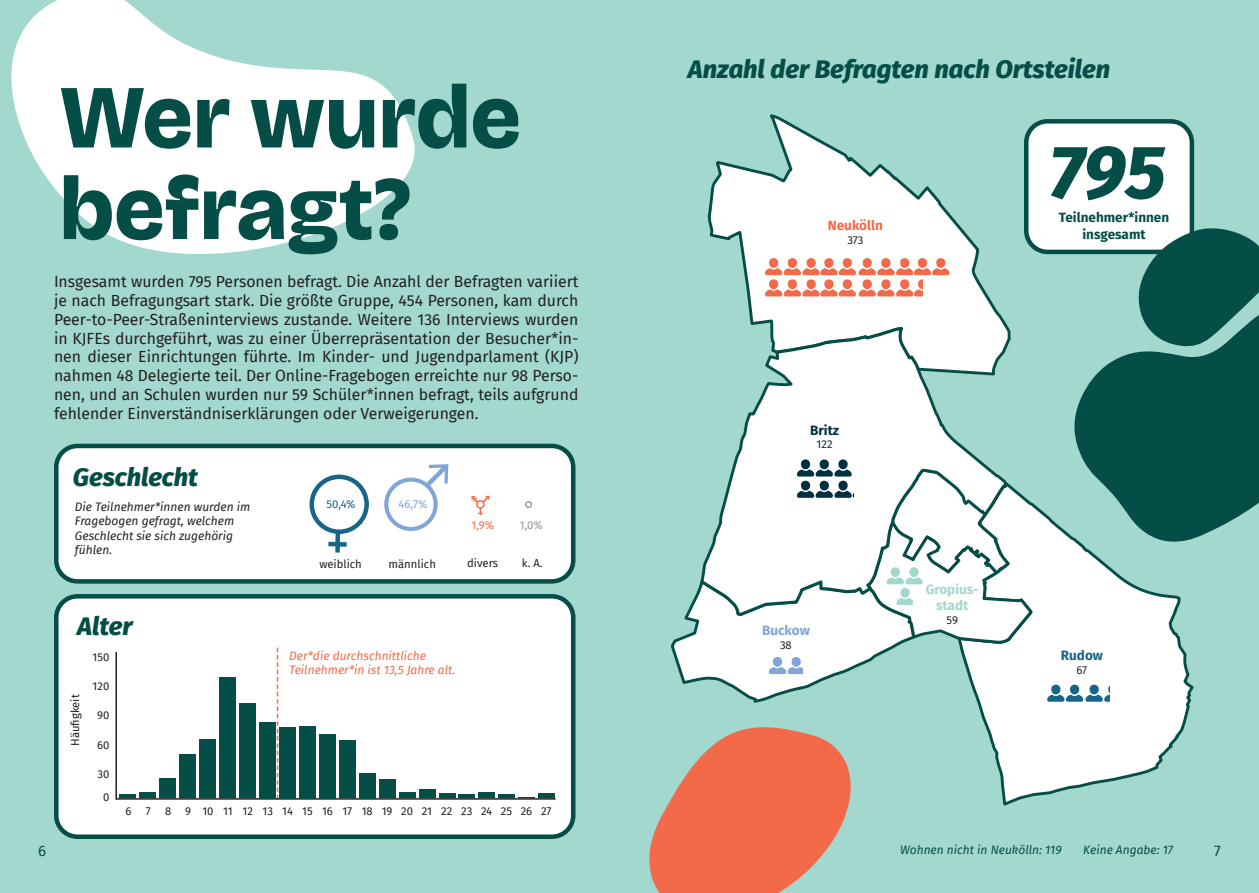
<style>
.page{position:relative;width:1259px;height:893px;background:#a2d8cd}
.page>*{position:absolute;margin:0;border:0;box-sizing:border-box;transform-origin:0 0}
.t1{font:800 90px/91.5px "Bricolage Grotesque 96 pt";color:#054e47}
.t2{font:italic 800 75px "Fira Sans";color:#054e47}
.t3{font:italic 800 25.5px "Fira Sans";color:#054e47}
.t4{font:15.75px/18.9px "Fira Sans";color:#231f20;text-align:justify}
.t5{font:15px "Fira Sans";color:#054e47}
.t6{font:700 13.5px/16.2px "Fira Sans";color:#054e47;text-align:center}
.t7{font:700 13.5px/16.2px "Fira Sans";color:#a2d8cd;text-align:center}
.t8{font:700 13.5px "Fira Sans";color:#f26a4a}
.t9{font:700 13.5px "Fira Sans";color:#7fa6d7}
.t10{font:700 13.5px "Fira Sans";color:#033041}
.t11{font:700 13.5px "Fira Sans";color:#186589}
.t12{font:italic 12px/14.4px "Fira Sans";color:#231f20}
.t13{font:italic 12px/14.4px "Fira Sans";color:#f26a4a}
.t14{font:italic 12px "Fira Sans";color:#054e47}
.t15{font:11.25px "Fira Sans";color:#231f20}
.t16{font:11.25px "Fira Sans";color:#186589}
.t17{font:11.25px "Fira Sans";color:#7fa6d7}
.t18{font:11.25px "Fira Sans";color:#f26a4a}
.t19{font:11.25px "Fira Sans";color:#939598}
.t20{font:11.25px "Fira Sans";color:#033041}
</style>
<div class="page">
<svg style="left:649px;top:727px;width:202px;height:166px"></svg>
<svg style="left:11px;top:0;width:404px;height:254px;fill:#fff"></svg>
<div style="left:56px;top:446px;width:517px;height:135px;background:#fff;border-radius:21px"></div>
<div style="left:54px;top:444px;width:521px;height:140px;border:4px solid #054e47;border-radius:21px"></div>
<div style="left:56px;top:596px;width:517px;height:241px;background:#fff;border-radius:21px"></div>
<div style="left:54px;top:594px;width:521px;height:245px;border:4px solid #054e47;border-radius:21px"></div>
<div style="left:1026px;top:121px;width:165px;height:131px;background:#fff;border-radius:21px"></div>
<div style="left:1024px;top:119px;width:170px;height:135px;border:4px solid #054e47;border-radius:21px"></div>
<svg style="left:277px;top:648px;width:1px;height:150px"></svg>
<svg style="left:707px;top:114px;width:304px;height:226px"></svg>
<svg style="left:978px;top:504px;width:216px;height:302px"></svg>
<svg style="left:707px;top:324px;width:303px;height:135px"></svg>
<svg style="left:764px;top:258px;width:186px;height:38px"></svg>
<div style="left:923px;top:278px;width:18px;height:24px;background:#fff"></div>
<svg style="left:670px;top:459px;width:364px;height:246px"></svg>
<div style="left:803px;top:658px;width:8px;height:21px;background:#fff"></div>
<svg style="left:1046px;top:684px;width:64px;height:18px"></svg>
<div style="left:1110px;top:682px;width:16px;height:22px;background:#fff"></div>
<svg style="left:1072px;top:347px;width:187px;height:196px;fill:#054e47"></svg>
<svg style="left:1138px;top:228px;width:121px;height:119px"></svg>
<hr style="left:116px;top:798px;width:439px;height:2px;background:#231f20">
<hr style="left:115px;top:652px;width:2px;height:147px;background:#231f20">
<hr style="left:119px;top:794px;width:16px;height:4px;background:#054e47">
<div style="left:139px;top:792px;width:16px;height:6px;background:#054e47"></div>
<div style="left:159px;top:779px;width:16px;height:19px;background:#054e47"></div>
<div style="left:179px;top:754px;width:16px;height:44px;background:#054e47"></div>
<div style="left:199px;top:740px;width:16px;height:58px;background:#054e47"></div>
<div style="left:219px;top:677px;width:16px;height:121px;background:#054e47"></div>
<div style="left:239px;top:704px;width:16px;height:94px;background:#054e47"></div>
<div style="left:259px;top:722px;width:16px;height:76px;background:#054e47"></div>
<div style="left:279px;top:727px;width:16px;height:71px;background:#054e47"></div>
<div style="left:299px;top:726px;width:16px;height:72px;background:#054e47"></div>
<div style="left:319px;top:734px;width:16px;height:64px;background:#054e47"></div>
<div style="left:339px;top:741px;width:16px;height:57px;background:#054e47"></div>
<div style="left:359px;top:773px;width:16px;height:25px;background:#054e47"></div>
<div style="left:379px;top:780px;width:16px;height:18px;background:#054e47"></div>
<div style="left:399px;top:792px;width:16px;height:6px;background:#054e47"></div>
<div style="left:419px;top:789px;width:16px;height:9px;background:#054e47"></div>
<div style="left:439px;top:793px;width:16px;height:5px;background:#054e47"></div>
<hr style="left:459px;top:794px;width:16px;height:4px;background:#054e47">
<div style="left:479px;top:792px;width:16px;height:6px;background:#054e47"></div>
<hr style="left:499px;top:794px;width:16px;height:4px;background:#054e47">
<svg style="left:519px;top:797px;width:16px;height:1px"></svg>
<div style="left:539px;top:793px;width:16px;height:5px;background:#054e47"></div>
<svg style="left:416px;top:464px;width:33px;height:32px"></svg>
<svg style="left:324px;top:528px;width:26px;height:25px"></svg>
<div style="left:386px;top:480px;width:50px;height:49px;background:#fff;border-radius:50%"></div>
<div style="left:384px;top:478px;width:54px;height:53px;border:4px solid #7fa6d7;border-radius:50%"></div>
<svg style="left:471px;top:495px;width:19px;height:20px"></svg>
<div style="left:477px;top:501px;width:7px;height:7px;background:#fff;border-radius:50%"></div>
<div style="left:476px;top:500px;width:9px;height:9px;border:2px solid #f26a4a;border-radius:50%"></div>
<div style="left:525px;top:501px;width:7px;height:7px;border:1px solid #939598;border-radius:50%"></div>
<div style="left:312px;top:477px;width:55px;height:55px;background:#fff;border-radius:50%"></div>
<div style="left:309px;top:475px;width:60px;height:59px;border:4px solid #186589;border-radius:50%"></div>
<h1 class="t1" style="left:60px;top:69px;width:463px">Wer wurde befragt?</h1>
<p class="t4" style="left:54px;top:271px;width:526px">Insgesamt wurden 795 Personen befragt. Die Anzahl der Befragten variiert je nach Befragungsart stark. Die größte Gruppe, 454 Personen, kam durch Peer-to-Peer-Straßeninterviews zustande. Weitere 136 Interviews wurden in KJFEs durchgeführt, was zu einer Überrepräsentation der Besucher*in&shy;nen dieser Einrichtungen führte. Im Kinder- und Jugendparlament (KJP) nahmen 48 Delegierte teil. Der Online-Fragebogen erreichte nur 98 Perso&shy;nen, und an Schulen wurden nur 59 Schüler*innen befragt, teils aufgrund fehlender Einverständniserklärungen oder Verweigerungen.</p>
<h3 class="t3" style="left:73px;top:455px;width:127px">Geschlecht</h3>
<p class="t12" style="left:75px;top:499px;width:177px">Die Teilnehmer*innen wurden im<br>Fragebogen gefragt, welchem<br>Geschlecht sie sich zugehörig fühlen.</p>
<h3 class="t3" style="left:77px;top:604px;width:57px">Alter</h3>
<p class="t15" style="left:93px;top:648px;width:18px">150</p>
<p class="t15" style="left:67px;top:746px;width:53px;rotate:-90deg">Häufigkeit</p>
<p class="t15" style="left:93px;top:678px;width:18px">120</p>
<p class="t15" style="left:97px;top:707px;width:14px">90</p>
<p class="t15" style="left:97px;top:736px;width:14px">60</p>
<p class="t15" style="left:97px;top:765px;width:13px">30</p>
<p class="t15" style="left:103px;top:789px;width:8px">0</p>
<p class="t16" style="left:326px;top:496px;width:31px">50,4%</p>
<p class="t17" style="left:398px;top:496px;width:31px">46,7%</p>
<p class="t18" style="left:471px;top:516px;width:24px">1,9%</p>
<p class="t19" style="left:520px;top:516px;width:25px">1,0%</p>
<p class="t15" style="left:319px;top:555px;width:44px">weiblich</p>
<p class="t15" style="left:388px;top:556px;width:49px">männlich</p>
<p class="t15" style="left:467px;top:555px;width:32px">divers</p>
<p class="t15" style="left:522px;top:554px;width:22px">k. A.</p>
<p class="t13" style="left:289px;top:648px;width:168px">Der*die durchschnittliche<br>Teilnehmer*in ist 13,5 Jahre alt.</p>
<p class="t15" style="left:125px;top:802px;width:7px">6</p>
<p class="t15" style="left:146px;top:802px;width:6px">7</p>
<p class="t15" style="left:165px;top:802px;width:388px">8 9 1011 12131415161718192021222324252627</p>
<h3 class="t3" style="left:688px;top:47px;width:423px">Anzahl der Befragten nach Ortsteilen</h3>
<p class="t8" style="left:828px;top:214px;width:57px">Neukölln</p>
<p class="t15" style="left:847px;top:231px;width:18px">373</p>
<p class="t10" style="left:810px;top:419px;width:30px">Britz</p>
<p class="t20" style="left:816px;top:436px;width:18px">122</p>
<p class="t9" style="left:762px;top:619px;width:49px">Buckow</p>
<p class="t15" style="left:780px;top:636px;width:13px">38</p>
<p class="t7" style="left:925px;top:580px;width:55px">Gropius&shy;stadt</p>
<p class="t15" style="left:946px;top:611px;width:13px">59</p>
<h2 class="t2" style="left:1049px;top:107px;width:118px">795</h2>
<p class="t6" style="left:1059px;top:209px;width:112px">Teilnehmer*innen insgesamt</p>
<p class="t11" style="left:1061px;top:644px;width:44px">Rudow</p>
<p class="t15" style="left:1076px;top:661px;width:12px">67</p>
<p class="t14" style="left:900px;top:841px;width:163px">Wohnen nicht in Neukölln: 119</p>
<p class="t14" style="left:1083px;top:841px;width:91px">Keine Angabe: 17</p>
<p class="t5" style="left:38px;top:839px;width:9px">6</p>
<p class="t5" style="left:1214px;top:839px;width:8px">7</p>
</div>
